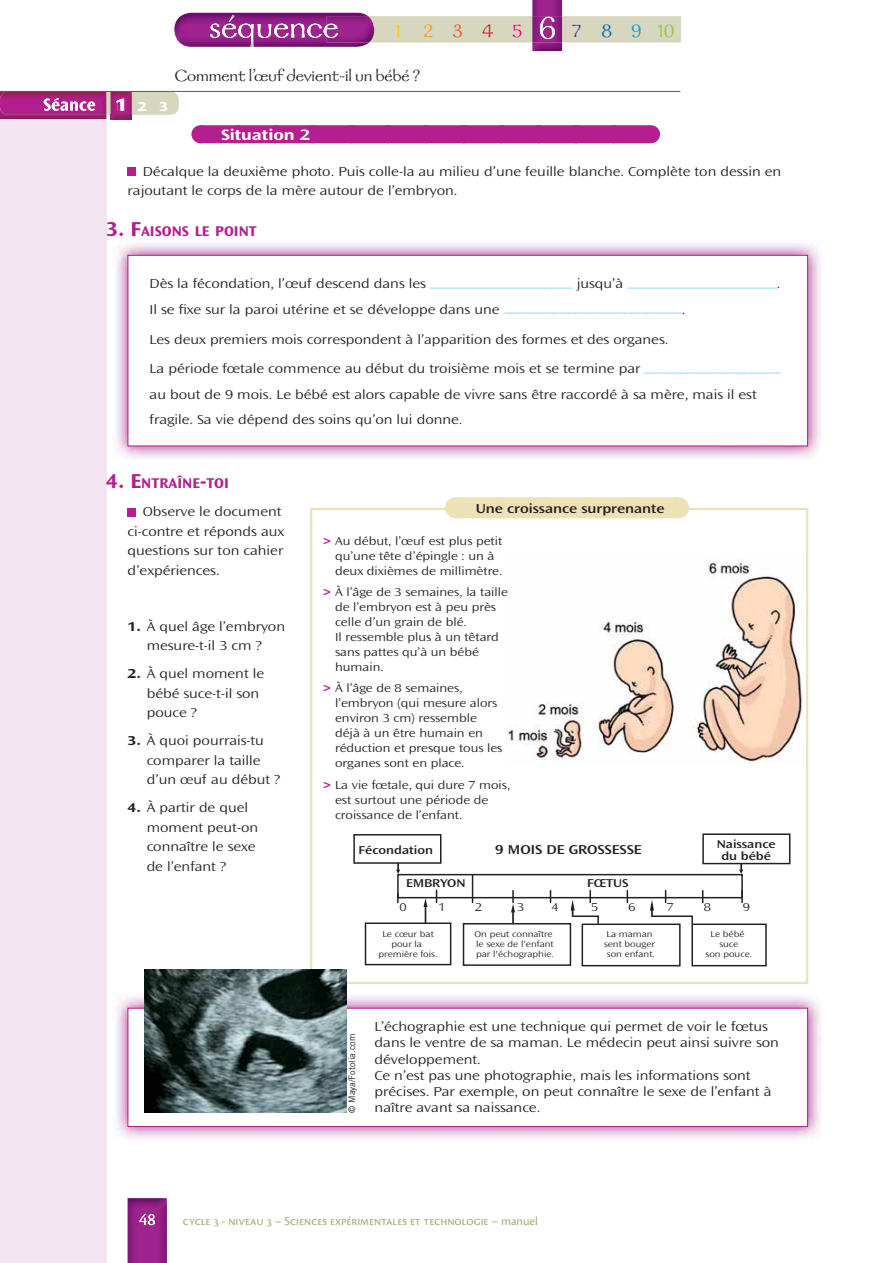
<style>
.page{position:relative;width:893px;height:1263px;background:#fff}
.page>*{position:absolute;margin:0;border:0;box-sizing:border-box;transform-origin:0 0}
.t1{font:21px "Galahad Std";letter-spacing:.94em;color:#8cc63f}
.t2{font:18px "Galahad Std";color:#231f20}
.t3{font:700 expanded 15.75px "Ocean Sans Std";color:#fff}
.t4{font:700 semi-expanded 14.7px "Ocean Sans Std";color:#b41e8e}
.t5{font:300 expanded 13.5px/19.5px "Ocean Sans Std";color:#231f20}
.t6{font:600 expanded 13.5px "Ocean Sans Std";color:#231f20}
.t7{font:800 expanded 13.5px "Ocean Sans Std";color:#fff}
.t8{font:600 expanded 13.35px "Ocean Sans Std";color:#231f20}
.t9{font:12.75px "Cronos Pro";color:#aaab78}
.t10{font:300 expanded 12px/15px "Ocean Sans Std";color:#231f20}
.t11{font:600 expanded 11.85px/11.9px "Ocean Sans Std";color:#231f20;text-align:center}
.t12{font:300 expanded 11.85px "Ocean Sans Std";color:#231f20}
.t13{font:9px "Trade Gothic LT Std";color:#231f20}
.t14{font:300 expanded 8.85px/10.4px "Ocean Sans Std";color:#231f20;text-align:center}
.s1{color:#ffcb04}
.s2{color:#f99b1c}
.s3{color:#f04e23}
.s4{color:#ce171e}
.s5{color:#ed017e}
.s6{color:#9f248f}
.s7{color:#522e91}
.s8{color:#0066b3}
.s9{color:#009cd7}
.s10{font-size:21px}
.s11{font-weight:700}
.s12{font-weight:700;color:#b41e8e}
</style>
<div class="page">
<div style="left:0;top:110px;width:106px;height:1153px;background:#f2e4f0"></div>
<img style="left:174px;top:13px;width:194px;height:34px">
<img style="left:238px;top:24px;width:16px;height:23px">
<img style="left:258px;top:24px;width:13px;height:14px">
<img style="left:274px;top:24px;width:15px;height:14px">
<img style="left:222px;top:24px;width:15px;height:14px">
<img style="left:210px;top:24px;width:10px;height:14px">
<img style="left:307px;top:24px;width:15px;height:14px">
<img style="left:291px;top:24px;width:14px;height:14px">
<svg style="left:225px;top:15px;width:9px;height:13px"></svg>
<img style="left:532px;top:0;width:30px;height:51px">
<svg style="left:324px;top:16px;width:357px;height:27px"></svg>
<img style="left:128px;top:1198px;width:39px;height:65px">
<svg style="left:139px;top:1214px;width:16px;height:11px"></svg>
<div style="left:0;top:91px;width:179px;height:24px;background:#d7d6bf;border-radius:9px"></div>
<img style="left:0;top:115px;width:106px;height:4px">
<img style="left:0;top:92px;width:106px;height:23px">
<svg style="left:44px;top:98px;width:51px;height:13px"></svg>
<img style="left:111px;top:92px;width:21px;height:27px">
<svg style="left:116px;top:99px;width:8px;height:12px"></svg>
<hr style="left:0;top:91px;width:680px;height:1px;background:#b41e8e">
<img style="left:506px;top:558px;width:296px;height:206px">
<div style="left:200px;top:125px;width:450px;height:18px;background:#b41e8e"></div>
<svg style="left:238px;top:125px;width:393px;height:1px"></svg>
<svg style="left:650px;top:125px;width:1px;height:18px"></svg>
<div style="left:128px;top:167px;width:8px;height:8px;background:#b41e8e"></div>
<img style="left:116px;top:243px;width:705px;height:216px">
<div style="left:128px;top:255px;width:679px;height:191px;background:#fff"></div>
<div style="left:128px;top:255px;width:680px;height:191px;border:1px solid #b41e8e"></div>
<div style="left:128px;top:508px;width:8px;height:8px;background:#b41e8e"></div>
<img style="left:116px;top:993px;width:705px;height:146px">
<div style="left:128px;top:1008px;width:679px;height:118px;background:#fff"></div>
<div style="left:128px;top:1008px;width:680px;height:119px;border:1px solid #b41e8e"></div>
<div style="left:353px;top:834px;width:88px;height:30px;border:1px solid #231f20"></div>
<div style="left:702px;top:833px;width:88px;height:31px;border:1px solid #231f20"></div>
<svg style="left:364px;top:863px;width:403px;height:104px"></svg>
<div style="left:310px;top:508px;width:498px;height:476px;border:2px solid #ede2b5"></div>
<div style="left:455px;top:497px;width:223px;height:21px;background:#ede2b5"></div>
<svg style="left:501px;top:497px;width:154px;height:1px"></svg>
<svg style="left:678px;top:497px;width:1px;height:21px"></svg>
<img style="left:145px;top:969px;width:202px;height:143px">
<h1 class="t1" style="left:395px;top:17px;width:281px"><span class="s1">1</span><span class="s2">2</span><span class="s3">3</span><span class="s4">4</span><span class="s5">5</span><span class="s6">6</span><span class="s7">7</span><span class="s8">8</span><span class="s9">9</span>10</h1>
<h2 class="t2" style="left:174px;top:64px;width:247px">Comment l’œuf devient-il un bébé ?</h2>
<p class="t7" style="left:117px;top:98px;width:53px">123</p>
<p class="t3" style="left:221px;top:127px;width:90px">Situation 2</p>
<p class="t5" style="left:128px;top:162px;width:655px;text-indent:15px">Décalque la deuxième photo. Puis colle-la au milieu d’une feuille blanche. Complète ton dessin en rajoutant le corps de la mère autour de l’embryon.</p>
<p class="t4" style="left:106px;top:222px;width:152px"><span class="s10">3. F</span>AISONS LE POINT</p>
<p class="t5" style="left:150px;top:272px;width:632px;line-height:25.5px">Dès la fécondation, l’œuf descend dans les <sub>————————————————————</sub> jusqu’à <sub>—————————————————————</sub>.<br>Il se fixe sur la paroi utérine et se développe dans une <sub>—————————————————————————</sub>.</p>
<p class="t5" style="left:150px;top:330px;width:520px">Les deux premiers mois correspondent à l’apparition des formes et des organes.</p>
<p class="t5" style="left:150px;top:357px;width:632px;line-height:25.5px">La période fœtale commence au début du troisième mois et se termine par <sub>——————————————————— </sub>au bout de 9 mois. Le bébé est alors capable de vivre sans être raccordé à sa mère, mais il est fragile. Sa vie dépend des soins qu’on lui donne.</p>
<p class="t4" style="left:106px;top:475px;width:124px"><span class="s10">4. E</span>NTRAÎNE<span class="s10">-</span>TOI</p>
<p class="t5" style="left:128px;top:503px;width:158px;text-indent:15px">Observe le document ci-contre et réponds aux questions sur ton cahier d’expériences.</p>
<p class="t5" style="left:128px;top:617px;width:159px;text-align:center"><span class="s11">1.</span> À quel âge l’embryon mesure-t-il 3 cm ?</p>
<p class="t5" style="left:147px;top:665px;width:119px;text-indent:-19px"><span class="s11">2.</span> À quel moment le bébé suce-t-il son pouce ?</p>
<p class="t5" style="left:147px;top:732px;width:135px;text-indent:-19px"><span class="s11">3.</span> À quoi pourrais-tu comparer la taille d’un œuf au début ?</p>
<p class="t5" style="left:147px;top:799px;width:113px;text-indent:-19px"><span class="s11">4.</span> À partir de quel moment peut-on connaître le sexe de l’enfant ?</p>
<p class="t6" style="left:476px;top:502px;width:190px">Une croissance surprenante</p>
<p class="t10" style="left:335px;top:533px;width:169px;text-indent:-12px"><span class="s12">&gt;</span> Au début, l’œuf est plus petit qu’une tête d’épingle : un à deux dixièmes de millimètre.</p>
<p class="t10" style="left:335px;top:585px;width:174px;text-indent:-12px"><span class="s12">&gt;</span> À l’âge de 3 semaines, la taille de l’embryon est à peu près celle d’un grain de blé.<br>Il ressemble plus à un têtard sans pattes qu’à un bébé humain.</p>
<p class="t10" style="left:335px;top:681px;width:169px;text-indent:-12px"><span class="s12">&gt;</span> À l’âge de 8 semaines, l’embryon (qui mesure alors environ 3 cm) ressemble déjà à un être humain en réduction et presque tous les organes sont en place.</p>
<p class="t10" style="left:335px;top:778px;width:177px;text-indent:-12px"><span class="s12">&gt;</span> La vie fœtale, qui dure 7 mois, est surtout une période de croissance de l’enfant.</p>
<p class="t11" style="left:359px;top:844px;width:76px">Fécondation</p>
<p class="t8" style="left:495px;top:843px;width:148px">9 MOIS DE GROSSESSE</p>
<p class="t11" style="left:587px;top:878px;width:43px">FŒTUS</p>
<p class="t11" style="left:406px;top:877px;width:61px">EMBRYON</p>
<p class="t11" style="left:717px;top:838px;width:60px">Naissance du bébé</p>
<p class="t12" style="left:400px;top:901px;width:9px">0</p>
<p class="t12" style="left:438px;top:901px;width:9px">1</p>
<p class="t12" style="left:475px;top:901px;width:9px">2</p>
<p class="t12" style="left:517px;top:901px;width:9px">3</p>
<p class="t12" style="left:551px;top:901px;width:9px">4</p>
<p class="t12" style="left:591px;top:901px;width:9px">5</p>
<p class="t12" style="left:628px;top:901px;width:9px">6</p>
<p class="t12" style="left:666px;top:901px;width:9px">7</p>
<p class="t12" style="left:704px;top:901px;width:9px">8</p>
<p class="t12" style="left:743px;top:901px;width:9px">9</p>
<p class="t14" style="left:379px;top:929px;width:60px">Le cœur bat pour la première fois.</p>
<p class="t14" style="left:475px;top:929px;width:81px;text-align:left">On peut connaître le sexe de l'enfant par l'échographie.</p>
<p class="t14" style="left:604px;top:929px;width:52px">La maman sent bouger son enfant.</p>
<p class="t14" style="left:705px;top:929px;width:48px">Le bébé suce<br>son pouce.</p>
<p class="t13" style="left:347px;top:1112px;width:80px;rotate:-90deg">© Maya/Fotolia.com</p>
<p class="t5" style="left:375px;top:1019px;width:406px;line-height:16.2px">L’échographie est une technique qui permet de voir le fœtus dans le ventre de sa maman. Le médecin peut ainsi suivre son développement.<br>Ce n’est pas une photographie, mais les informations sont précises. Par exemple, on peut connaître le sexe de l’enfant à naître avant sa naissance.</p>
<p class="t9" style="left:183px;top:1213px;width:356px">cycle - niveau – Sciences expérimentales et technologie – manuel</p>
</div>
